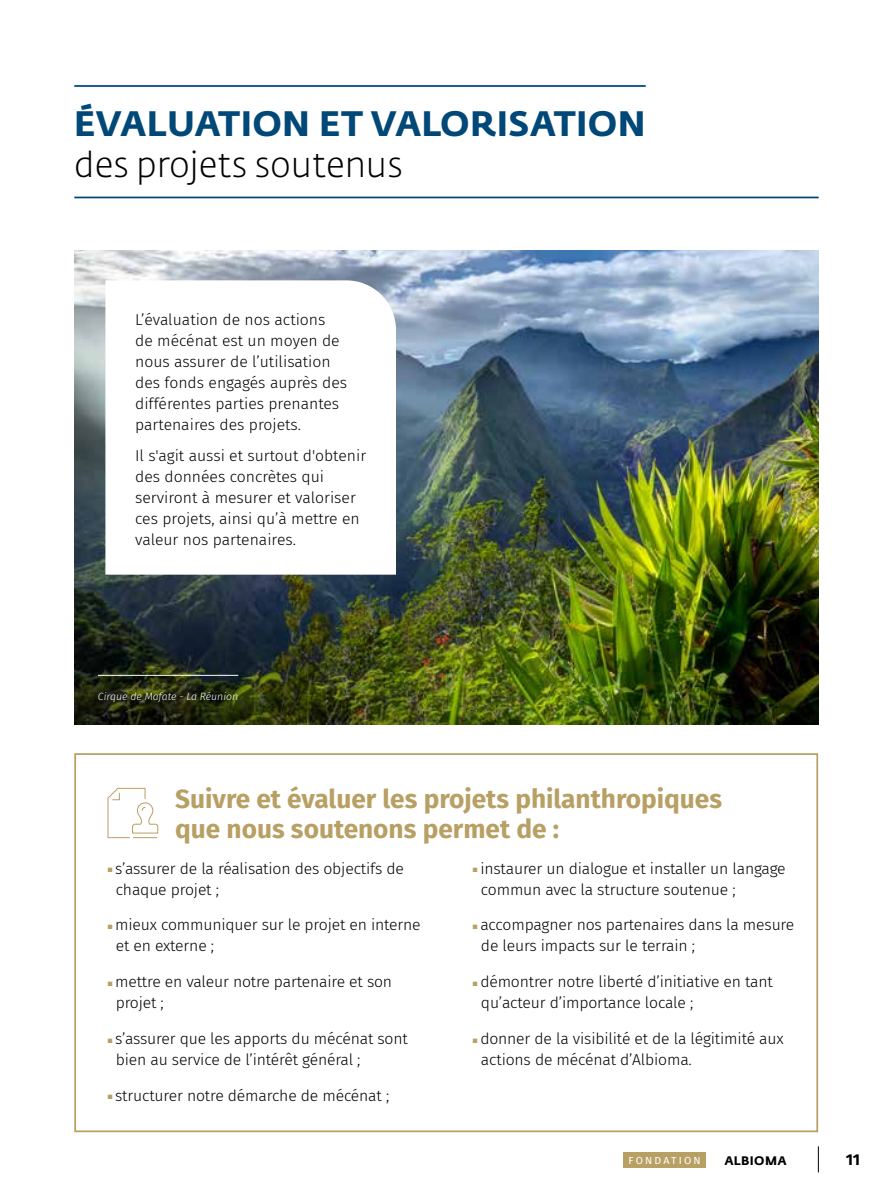
<style>
.page{position:relative;width:893px;height:1191px;background:#fff}
.page>*{position:absolute;margin:0;border:0;box-sizing:border-box;transform-origin:0 0}
.t1{font:700 35px "Fedra Sans Pro";letter-spacing:.01em;color:#004877}
.t2{font:300 35px "Fedra Sans Pro";color:#000}
.t3{font:700 26.25px/29.8px "Fira Sans";color:#b8a064}
.t4{font:300 15.75px/21px "Fira Sans";letter-spacing:-.01em;color:#000}
.t5{font:700 15.75px "Fira Sans";color:#000}
.t6{font:700 12.25px "Fedra Sans Pro";letter-spacing:.03em;color:#000}
.t7{font:italic 300 10.5px "Fira Sans";color:#fff}
.t8{font:9.97px "Fira Sans";letter-spacing:.21em;color:#fff;scale:1.05 1}
.s1{font-family:"Fedra Sans Pro";font-weight:400;font-size:7.88px;color:#b8a064}
</style>
<div class="page">
<div style="left:623px;top:1151px;width:83px;height:16px;background:#b8a064"></div>
<svg style="left:818px;top:1146px;width:1px;height:26px"></svg>
<hr style="left:74px;top:85px;width:572px;height:2px;background:#004877">
<hr style="left:74px;top:197px;width:745px;height:1px;background:#004877">
<img style="left:74px;top:251px;width:745px;height:473px">
<svg style="left:105px;top:280px;width:291px;height:294px"></svg>
<hr style="left:98px;top:675px;width:140px;height:1px;background:#fff">
<div style="left:74px;top:753px;width:744px;height:379px;border:2px solid #b8a064"></div>
<svg style="left:107px;top:787px;width:51px;height:51px"></svg>
<h1 class="t1" style="left:74px;top:102px;width:573px">ÉVALUATION ET VALORISATION</h1>
<h1 class="t2" style="left:74px;top:143px;width:330px">des projets soutenus</h1>
<p class="t4" style="left:135px;top:309px;width:214px">L’évaluation de nos actions<br>de mécénat est un moyen de nous assurer de l’utilisation des fonds engagés auprès des différentes parties prenantes partenaires des projets.</p>
<p class="t4" style="left:135px;top:445px;width:233px">Il s'agit aussi et surtout d'obtenir des données concrètes qui serviront à mesurer et valoriser ces projets, ainsi qu’à mettre en valeur nos partenaires.</p>
<p class="t7" style="left:98px;top:688px;width:142px">Cirque de Mafate - La Réunion</p>
<h2 class="t3" style="left:175px;top:782px;width:548px">Suivre et évaluer les projets philanthropiques que nous soutenons permet de :</h2>
<p class="t4" style="left:116px;top:857px;width:290px;text-indent:-9px"><span class="s1">▪</span> s’assurer de la réalisation des objectifs de chaque projet ;</p>
<p class="t4" style="left:116px;top:914px;width:306px;text-indent:-9px"><span class="s1">▪</span> mieux communiquer sur le projet en interne et en externe ;</p>
<p class="t4" style="left:116px;top:971px;width:278px;text-indent:-9px"><span class="s1">▪</span> mettre en valeur notre partenaire et son projet ;</p>
<p class="t4" style="left:116px;top:1028px;width:294px;text-indent:-9px"><span class="s1">▪</span> s’assurer que les apports du mécénat sont bien au service de l’intérêt général ;</p>
<p class="t4" style="left:107px;top:1085px;width:284px"><span class="s1">▪</span> structurer notre démarche de mécénat ;</p>
<p class="t4" style="left:481px;top:857px;width:306px;text-indent:-9px"><span class="s1">▪</span> instaurer un dialogue et installer un langage commun avec la structure soutenue ;</p>
<p class="t4" style="left:481px;top:914px;width:315px;text-indent:-9px"><span class="s1">▪</span> accompagner nos partenaires dans la mesure de leurs impacts sur le terrain ;</p>
<p class="t4" style="left:481px;top:971px;width:293px;text-indent:-9px"><span class="s1">▪</span> démontrer notre liberté d’initiative en tant qu’acteur d’importance locale ;</p>
<p class="t4" style="left:481px;top:1028px;width:304px;text-indent:-9px"><span class="s1">▪</span> donner de la visibilité et de la légitimité aux actions de mécénat d’Albioma.</p>
<p class="t8" style="left:629px;top:1152px;width:70px">FONDATION</p>
<p class="t6" style="left:724px;top:1152px;width:64px">ALBIOMA</p>
<p class="t5" style="left:846px;top:1145px;width:16px">11</p>
</div>
